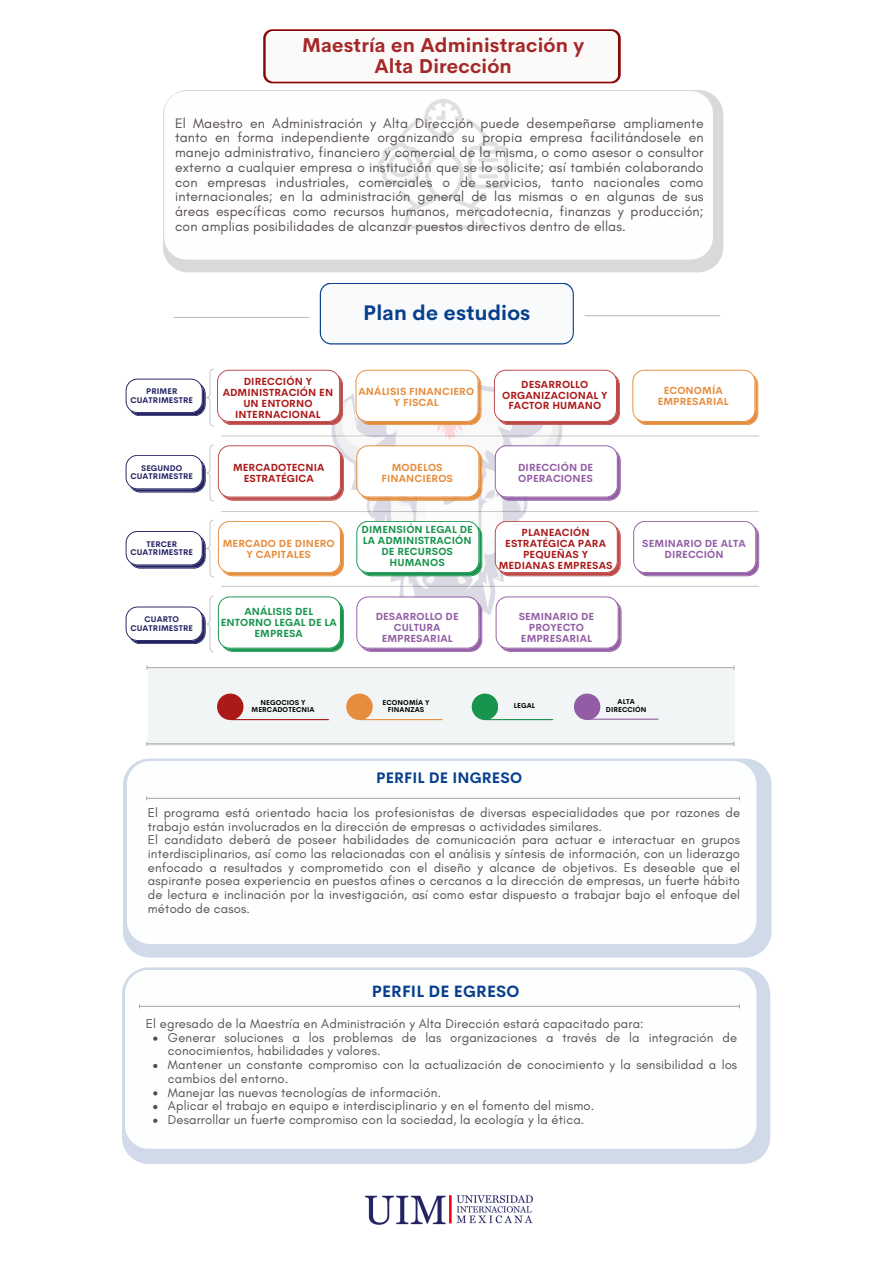
<style>
.page{position:relative;width:894px;height:1264px;background:#fff}
.page>*{position:absolute;margin:0;border:0;box-sizing:border-box;transform-origin:0 0}
.t1{font:700 20.7px "Cerebri Sans";letter-spacing:.01em;color:#073f8d}
.t2{font:700 19.65px/21px "Cerebri Sans";letter-spacing:.01em;color:#a42828;text-align:center}
.t3{font:700 16.05px "Cerebri Sans";letter-spacing:.01em;color:#073f8d}
.t4{font:700 14.85px "Cerebri Sans";letter-spacing:.01em;color:#073f8d}
.t5{font:14.1px/14.7px "Glacial Indifference";letter-spacing:.01em;color:#574f4f;text-align:justify}
.t6{font:13.05px/13.6px "Glacial Indifference";letter-spacing:.01em;color:#574f4f}
.t7{font:700 10.05px/10.9px "Cerebri Sans";letter-spacing:.01em;color:#ab1919;text-align:center}
.t8{font:700 10.05px/10.9px "Cerebri Sans";letter-spacing:.01em;color:#925da4;text-align:center}
.t9{font:700 10.05px/10.9px "Cerebri Sans";letter-spacing:.01em;color:#e68d3c;text-align:center}
.t10{font:700 10.05px/10.9px "Cerebri Sans";letter-spacing:.01em;color:#17944d;text-align:center}
.t11{font:700 8.1px/8.7px "Cerebri Sans";letter-spacing:.01em;color:#232263;text-align:center}
.t12{font:700 6.9px/7.5px "Cerebri Sans";letter-spacing:.01em;color:#000;text-align:center}
</style>
<div class="page">
<div style="left:163px;top:90px;width:560px;height:182px;background:linear-gradient(to right,#d9d9d9,#d9d9d9);border-radius:25px"></div>
<div style="left:164px;top:91px;width:548px;height:168px;background:#fff;border-radius:22px"></div>
<div style="left:263px;top:29px;width:357px;height:54px;background:#890303;border-radius:9px"></div>
<div style="left:265px;top:31px;width:353px;height:51px;background:#fff;border-radius:8px"></div>
<hr style="left:585px;top:315px;width:134px;height:1px;background:#000">
<div style="left:149px;top:668px;width:585px;height:77px;background:#f1f5f5"></div>
<div style="left:346px;top:693px;width:26px;height:27px;background:#e68d3c;border-radius:50%"></div>
<div style="left:471px;top:693px;width:27px;height:27px;background:#17944d;border-radius:50%"></div>
<div style="left:573px;top:693px;width:27px;height:27px;background:#925da4;border-radius:50%"></div>
<svg style="left:319px;top:282px;width:254px;height:62px"></svg>
<hr style="left:174px;top:317px;width:134px;height:1px;background:#000">
<hr style="left:147px;top:743px;width:586px;height:1px;background:#000">
<hr style="left:147px;top:667px;width:586px;height:1px;background:#000">
<div style="left:321px;top:284px;width:251px;height:59px;background:#fff;border-radius:10px"></div>
<hr style="left:231px;top:719px;width:97px;height:1px;background:#ab1919">
<div style="left:217px;top:693px;width:26px;height:27px;background:#ab1919;border-radius:50%"></div>
<hr style="left:360px;top:719px;width:82px;height:1px;background:#e68d3c">
<hr style="left:485px;top:719px;width:67px;height:1px;background:#17944d">
<hr style="left:587px;top:718px;width:71px;height:1px;background:#925da4">
<div style="left:122px;top:967px;width:648px;height:196px;background:#d0dae9;border-radius:27px"></div>
<div style="left:125px;top:969px;width:631px;height:179px;background:#fff;border-radius:24px"></div>
<div style="left:123px;top:758px;width:648px;height:199px;background:#d0dae9;border-radius:27px"></div>
<div style="left:127px;top:761px;width:629px;height:183px;background:#fff;border-radius:24px"></div>
<hr style="left:140px;top:1005px;width:598px;height:1px;background:#000">
<hr style="left:147px;top:797px;width:591px;height:2px;background:#000">
<img style="left:364px;top:1195px;width:169px;height:30px">
<hr style="left:221px;top:435px;width:537px;height:1px;background:#000">
<img style="left:294px;top:369px;width:305px;height:273px">
<svg style="left:219px;top:370px;width:124px;height:55px"></svg>
<svg style="left:355px;top:370px;width:126px;height:55px"></svg>
<svg style="left:494px;top:370px;width:125px;height:55px"></svg>
<svg style="left:632px;top:370px;width:126px;height:55px"></svg>
<svg style="left:219px;top:445px;width:125px;height:55px"></svg>
<svg style="left:356px;top:445px;width:126px;height:55px"></svg>
<svg style="left:494px;top:445px;width:126px;height:55px"></svg>
<svg style="left:219px;top:521px;width:125px;height:55px"></svg>
<svg style="left:356px;top:521px;width:126px;height:55px"></svg>
<svg style="left:494px;top:521px;width:126px;height:55px"></svg>
<svg style="left:633px;top:521px;width:126px;height:55px"></svg>
<svg style="left:219px;top:596px;width:125px;height:56px"></svg>
<svg style="left:356px;top:596px;width:126px;height:56px"></svg>
<svg style="left:126px;top:378px;width:66px;height:38px"></svg>
<img style="left:192px;top:368px;width:27px;height:59px">
<svg style="left:126px;top:455px;width:66px;height:37px"></svg>
<img style="left:192px;top:444px;width:27px;height:58px">
<svg style="left:126px;top:531px;width:66px;height:37px"></svg>
<img style="left:192px;top:519px;width:27px;height:59px">
<svg style="left:126px;top:606px;width:66px;height:38px"></svg>
<img style="left:192px;top:595px;width:27px;height:58px">
<hr style="left:221px;top:511px;width:537px;height:1px;background:#000">
<hr style="left:221px;top:586px;width:537px;height:1px;background:#000">
<svg style="left:495px;top:596px;width:126px;height:56px"></svg>
<svg style="left:378px;top:99px;width:130px;height:130px"></svg>
<svg style="left:153px;top:1036px;width:4px;height:4px"></svg>
<svg style="left:153px;top:1063px;width:4px;height:5px"></svg>
<svg style="left:153px;top:1091px;width:4px;height:4px"></svg>
<svg style="left:153px;top:1105px;width:4px;height:4px"></svg>
<svg style="left:153px;top:1118px;width:4px;height:4px"></svg>
<h4 class="t2" style="left:302px;top:34px;width:283px">Maestría en Administración y<br>Alta Dirección</h4>
<p class="t5" style="left:175px;top:115px;width:530px">El Maestro en Administración y Alta Dirección puede desempeñarse ampliamente tanto en forma independiente organizando su propia empresa facilitándosele en manejo administrativo, financiero y comercial de la misma, o como asesor o consultor externo a cualquier empresa o institución que se lo solicite; así también colaborando con empresas industriales, comerciales o de servicios, tanto nacionales como internacionales; en la administración general de las mismas o en algunas de sus áreas específicas como recursos humanos, mercadotecnia, finanzas y producción; con amplias posibilidades de alcanzar puestos directivos dentro de ellas.</p>
<p class="t11" style="left:130px;top:387px;width:64px">PRIMER<br>CUATRIMESTRE</p>
<h2 class="t11" style="left:130px;top:463px;width:64px">SEGUNDO<br>CUATRIMESTRE</h2>
<h3 class="t11" style="left:130px;top:539px;width:64px">TERCER<br>CUATRIMESTRE</h3>
<h4 class="t1" style="left:363px;top:299px;width:169px">Plan de estudios</h4>
<h5 class="t7" style="left:222px;top:376px;width:112px">DIRECCIÓN Y<br>ADMINISTRACIÓN EN<br>UN ENTORNO<br>INTERNACIONAL</h5>
<p class="t9" style="left:358px;top:386px;width:117px">ANÁLISIS FINANCIERO<br>Y FISCAL</p>
<h4 class="t7" style="left:502px;top:378px;width:107px">DESARROLLO<br>ORGANIZACIONAL Y<br>FACTOR HUMANO</h4>
<h4 class="t9" style="left:657px;top:385px;width:73px">ECONOMÍA<br>EMPRESARIAL</h4>
<p class="t7" style="left:233px;top:462px;width:93px">MERCADOTECNIA<br>ESTRATÉGICA</p>
<h3 class="t9" style="left:223px;top:538px;width:113px">MERCADO DE DINERO<br>Y CAPITALES</h3>
<h4 class="t9" style="left:381px;top:462px;width:73px">MODELOS<br>FINANCIEROS</h4>
<h4 class="t8" style="left:518px;top:462px;width:76px;text-align:left">DIRECCIÓN DE<br>OPERACIONES</h4>
<h5 class="t10" style="left:361px;top:524px;width:113px">DIMENSIÓN LEGAL DE<br>LA ADMINISTRACIÓN<br>DE RECURSOS<br>HUMANOS</h5>
<p class="t7" style="left:498px;top:527px;width:115px">PLANEACIÓN<br>ESTRATÉGICA PARA<br>PEQUEÑAS Y<br>MEDIANAS EMPRESAS</p>
<p class="t8" style="left:642px;top:538px;width:105px">SEMINARIO DE ALTA<br>DIRECCIÓN</p>
<h1 class="t10" style="left:221px;top:606px;width:117px">ANÁLISIS DEL<br>ENTORNO LEGAL DE LA<br>EMPRESA</h1>
<p class="t8" style="left:375px;top:610px;width:85px">DESARROLLO DE<br>CULTURA<br>EMPRESARIAL</p>
<h2 class="t11" style="left:130px;top:615px;width:64px">CUARTO<br>CUATRIMESTRE</h2>
<h3 class="t8" style="left:518px;top:610px;width:77px">SEMINARIO DE<br>PROYECTO<br>EMPRESARIAL</h3>
<h4 class="t12" style="left:251px;top:698px;width:64px">NEGOCIOS Y<br>MERCADOTECNIA</h4>
<h4 class="t12" style="left:382px;top:698px;width:48px">ECONOMÍA Y<br>FINANZAS</h4>
<h4 class="t12" style="left:513px;top:702px;width:23px">LEGAL</h4>
<p class="t12" style="left:605px;top:698px;width:42px">ALTA<br>DIRECCIÓN</p>
<h4 class="t4" style="left:376px;top:768px;width:147px">PERFIL DE INGRESO</h4>
<h5 class="t6" style="left:148px;top:805px;width:593px">El programa está orientado hacia los profesionistas de diversas especialidades que por razones de trabajo están involucrados en la dirección de empresas o actividades similares.<br>El candidato deberá de poseer habilidades de comunicación para actuar e interactuar en grupos interdisciplinarios, así como las relacionadas con el análisis y síntesis de información, con un liderazgo enfocado a resultados y comprometido con el diseño y alcance de objetivos. Es deseable que el aspirante posea experiencia en puestos afines o cercanos a la dirección de empresas, un fuerte hábito de lectura e inclinación por la investigación, así como estar dispuesto a trabajar bajo el enfoque del método de casos.</h5>
<p class="t3" style="left:372px;top:981px;width:149px">PERFIL DE EGRESO</p>
<h4 class="t6" style="left:146px;top:1016px;width:499px">El egresado de la Maestría en Administración y Alta Dirección estará capacitado para:</h4>
<h4 class="t6" style="left:168px;top:1030px;width:570px">Generar soluciones a los problemas de las organizaciones a través de la integración de conocimientos, habilidades y valores.</h4>
<h5 class="t6" style="left:168px;top:1057px;width:570px">Mantener un constante compromiso con la actualización de conocimiento y la sensibilidad a los cambios del entorno.</h5>
<p class="t6" style="left:168px;top:1085px;width:274px">Manejar las nuevas tecnologías de información.</p>
<h4 class="t6" style="left:168px;top:1098px;width:427px">Aplicar el trabajo en equipo e interdisciplinario y en el fomento del mismo.</h4>
<h4 class="t6" style="left:168px;top:1112px;width:418px">Desarrollar un fuerte compromiso con la sociedad, la ecología y la ética.</h4>
</div>
